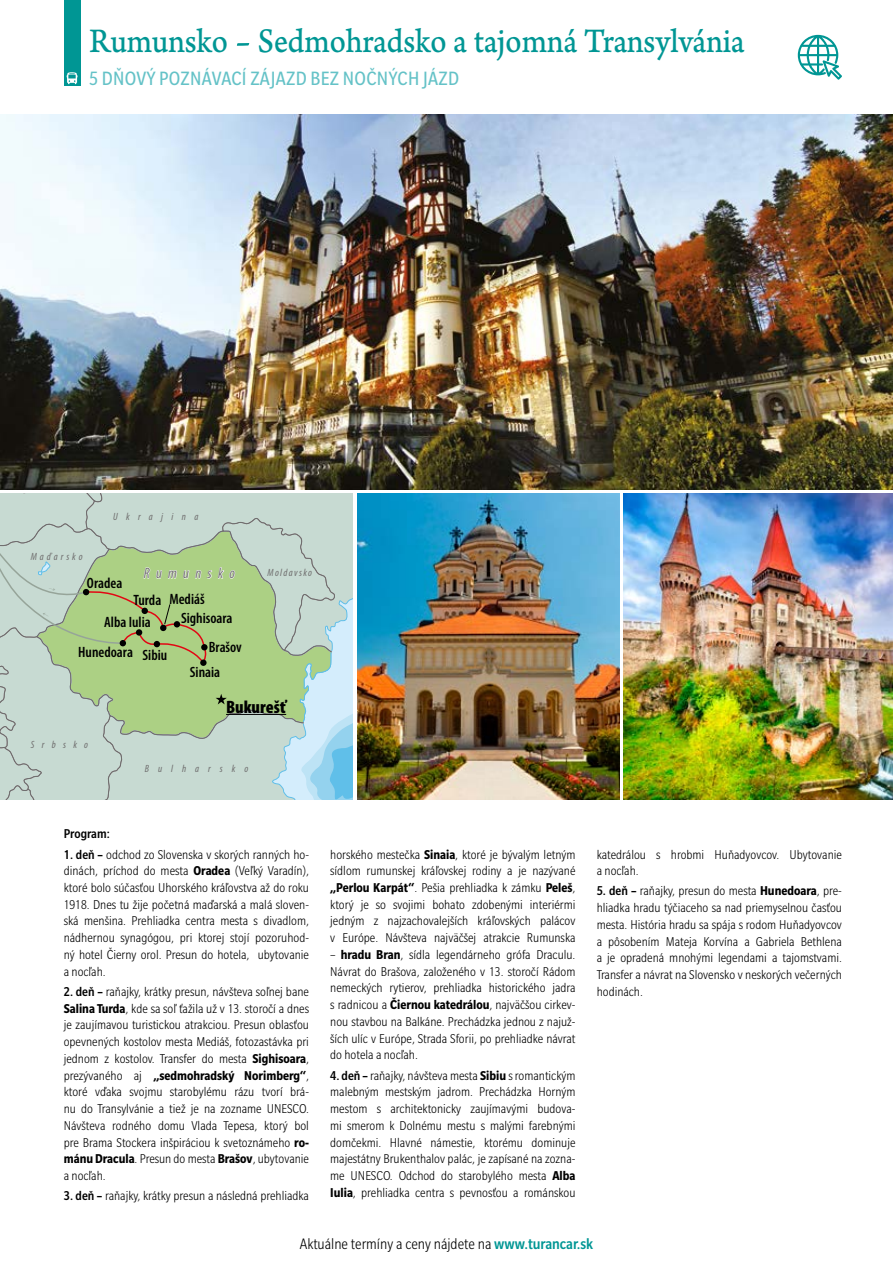
<style>
.page{position:relative;width:893px;height:1263px;background:#fff}
.page>*{position:absolute;margin:0;border:0;box-sizing:border-box;transform-origin:0 0}
.t1{font:36px "Arno Pro Caption";letter-spacing:-.015em;color:#009694;scale:.9 1}
.t2{font:condensed 21px "Slate Pro";letter-spacing:.015em;color:#64c2c7}
.t3{font:900 condensed 18px "Myriad Pro";color:#000}
.t4{font:300 condensed 16.5px "Slate Pro";color:#000}
.t5{font:600 condensed 15px/18.9px "Myriad Pro";color:#000}
.t6{font:italic condensed 15px "Myriad Pro";letter-spacing:.42em;color:#706f6f}
.t7{font:300 condensed 13.95px/16.8px "Slate Pro";color:#000;text-align:justify}
.t8{font:500 condensed 13.95px "Slate Pro";color:#000}
.t9{font:italic condensed 10.5px "Myriad Pro";letter-spacing:.86em;color:#706f6f}
.t10{font:italic condensed 10.5px "Myriad Pro";letter-spacing:.13em;color:#706f6f}
.t11{font:italic condensed 10.5px "Myriad Pro";letter-spacing:.28em;color:#706f6f}
.t12{font:italic condensed 10.5px "Myriad Pro";letter-spacing:.8em;color:#706f6f}
.t13{font:italic condensed 10.5px "Myriad Pro";letter-spacing:.7em;color:#706f6f}
.s1{font-weight:500}
.s2{font-weight:700}
.s3{font-weight:500;color:#009694}
</style>
<div class="page">
<img style="left:0;top:115px;width:893px;height:374px">
<img style="left:623px;top:493px;width:270px;height:306px">
<img style="left:357px;top:493px;width:262px;height:306px">
<div style="left:64px;top:0;width:16px;height:85px;background:#009694"></div>
<svg style="left:67px;top:72px;width:10px;height:12px"></svg>
<svg style="left:798px;top:35px;width:44px;height:45px"></svg>
<svg style="left:0;top:493px;width:353px;height:307px;background:#bad3b7"></svg>
<h1 class="t1" style="left:89px;top:20px;width:730px">Rumunsko - Sedmohradsko a tajomná Transylvánia</h1>
<h2 class="t2" style="left:89px;top:68px;width:371px">5 DŇOVÝ POZNÁVACÍ ZÁJAZD BEZ NOČNÝCH JÁZD</h2>
<p class="t11" style="left:31px;top:551px;width:53px">Maďarsko</p>
<p class="t12" style="left:113px;top:510px;width:87px">Ukrajina</p>
<p class="t5" style="left:87px;top:574px;width:37px">Oradea</p>
<p class="t6" style="left:144px;top:565px;width:93px">Rumunsko</p>
<p class="t5" style="left:181px;top:589px;width:53px;text-indent:-47px">Turda Mediáš<br>Sighisoara</p>
<p class="t5" style="left:190px;top:635px;width:54px;line-height:24.9px;text-indent:19px">Brašov<br>Sinaia</p>
<p class="t5" style="left:78px;top:608px;width:74px;line-height:29.7px;text-indent:26px">Alba Iulia<br>Hunedoara</p>
<p class="t5" style="left:142px;top:645px;width:26px">Sibiu</p>
<p class="t10" style="left:267px;top:567px;width:46px">Moldavsko</p>
<p class="t13" style="left:31px;top:738px;width:59px">Srbsko</p>
<p class="t3" style="left:226px;top:697px;width:62px">Bukurešť</p>
<p class="t9" style="left:145px;top:763px;width:105px">Bulharsko</p>
<p class="t8" style="left:64px;top:827px;width:47px">Program:</p>
<p class="t7" style="left:64px;top:846px;width:247px"><span class="s1">1. deň –</span> odchod zo Slovenska v skorých ranných ho&shy;dinách, príchod do mesta <span class="s2">Oradea</span> (Veľký Varadín), ktoré bolo súčasťou Uhorského kráľovstva až do roku 1918. Dnes tu žije početná maďarská a malá sloven&shy;ská menšina. Prehliadka centra mesta s divadlom, nádhernou synagógou, pri ktorej stojí pozoruhod&shy;ný hotel Čierny orol. Presun do hotela, ubytovanie a nocľah.</p>
<p class="t7" style="left:64px;top:983px;width:247px"><span class="s1">2. deň –</span> raňajky, krátky presun, návšteva soľnej bane <span class="s2">Salina Turda</span>, kde sa soľ ťažila už v 13. storočí a dnes je zaujímavou turistickou atrakciou. Presun oblasťou opevnených kostolov mesta Mediáš, fotozastávka pri jednom z kostolov. Transfer do mesta <span class="s2">Sighisoara</span>, prezývaného aj <span class="s2">„sedmohradský Norimberg“</span>, ktoré vďaka svojmu starobylému rázu tvorí brá&shy;nu do Transylvánie a tiež je na zozname UNESCO.<br>Návšteva rodného domu Vlada Tepesa, ktorý bol pre Brama Stockera inšpiráciou k svetoznámeho <span class="s2">ro&shy;mánu Dracula</span>. Presun do mesta <span class="s2">Brašov</span>, ubytovanie a nocľah.</p>
<p class="t7" style="left:64px;top:1187px;width:247px"><span class="s1">3. deň –</span> raňajky, krátky presun a následná prehliadka</p>
<p class="t7" style="left:330px;top:846px;width:247px">horského mestečka <span class="s2">Sinaia</span>, ktoré je bývalým letným sídlom rumunskej kráľovskej rodiny a je nazývané <span class="s2">„Perlou Karpát“</span>. Pešia prehliadka k zámku <span class="s2">Peleš</span>, ktorý je so svojimi bohato zdobenými interiérmi jedným z najzachovalejších kráľovských palácov v Európe. Návšteva najväčšej atrakcie Rumunska</p>
<p class="t7" style="left:330px;top:946px;width:247px">– <span class="s2">hradu Bran</span>, sídla legendárneho grófa Draculu.<br>Návrat do Brašova, založeného v 13. storočí Rádom nemeckých rytierov, prehliadka historického jadra s radnicou a <span class="s2">Čiernou katedrálou</span>, najväčšou cirkev&shy;nou stavbou na Balkáne. Prechádzka jednou z najuž&shy;ších ulíc v Európe, Strada Sforii, po prehliadke návrat do hotela a nocľah.</p>
<p class="t7" style="left:330px;top:1067px;width:247px"><span class="s1">4. deň –</span> raňajky, návšteva mesta <span class="s2">Sibiu</span> s romantickým malebným mestským jadrom. Prechádzka Horným mestom s architektonicky zaujímavými budova&shy;mi smerom k Dolnému mestu s malými farebnými domčekmi. Hlavné námestie, ktorému dominuje majestátny Brukenthalov palác, je zapísané na zozna&shy;me UNESCO. Odchod do starobylého mesta <span class="s2">Alba Iulia</span>, prehliadka centra s pevnosťou a románskou</p>
<p class="t7" style="left:597px;top:846px;width:247px">katedrálou s hrobmi Huňadyovcov. Ubytovanie a nocľah.</p>
<p class="t7" style="left:597px;top:882px;width:247px"><span class="s1">5. deň –</span> raňajky, presun do mesta <span class="s2">Hunedoara</span>, pre&shy;hliadka hradu týčiaceho sa nad priemyselnou časťou mesta. História hradu sa spája s rodom Huňadyovcov a pôsobením Mateja Korvína a Gabriela Bethlena a je opradená mnohými legendami a tajomstvami.<br>Transfer a návrat na Slovensko v neskorých večerných hodinách.</p>
<p class="t4" style="left:300px;top:1235px;width:295px">Aktuálne termíny a ceny nájdete na <span class="s3">www.turancar.sk</span></p>
</div>
